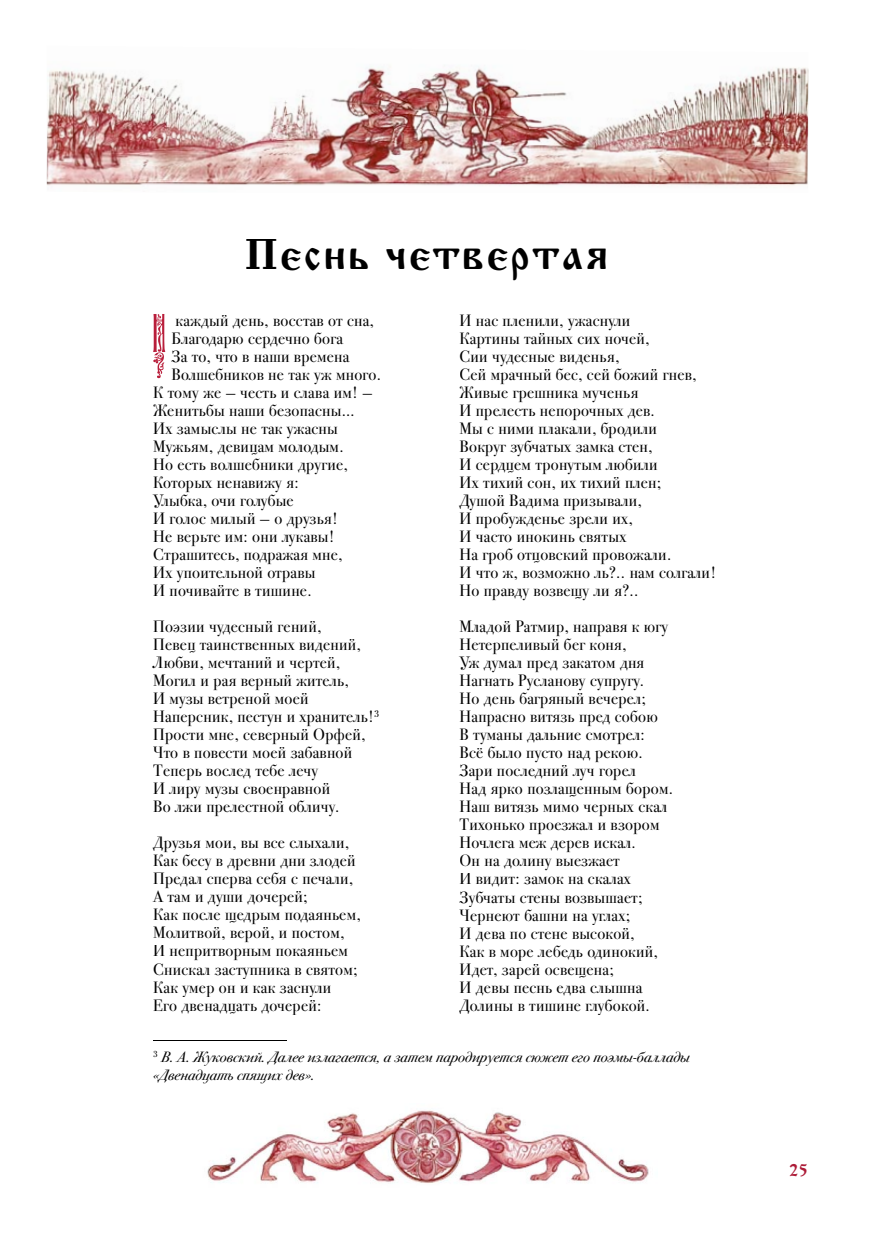
<style>
.page{position:relative;width:872px;height:1234px;background:#fff}
.page>*{position:absolute;margin:0;border:0;box-sizing:border-box;transform-origin:0 0}
.t1{font:45px "Cyrillic Old";letter-spacing:.05em;color:#000}
.t2{font:18px "Cyrillic Old";color:#ad1c38}
.t3{font:16.5px/18px "Bodoni 72 C";letter-spacing:.02em;color:#000}
.t4{font:italic 15px/18px "Bodoni 72 C";color:#000}
</style>
<div class="page">
<img style="left:207px;top:1110px;width:442px;height:74px">
<img style="left:47px;top:67px;width:761px;height:119px">
<svg style="left:153px;top:314px;width:12px;height:64px"></svg>
<hr style="left:153px;top:1039px;width:133px;height:1px;background:#000">
<h1 class="t1" style="left:245px;top:230px;width:365px">Песнь четвертая</h1>
<p class="t3" style="left:176px;top:311px;width:200px">каждый день, восстав от сна,</p>
<p class="t3" style="left:171px;top:329px;width:173px">Благодарю сердечно бога</p>
<p class="t3" style="left:171px;top:347px;width:179px">За то, что в наши времена</p>
<p class="t3" style="left:171px;top:365px;width:211px">Волшебников не так уж много.</p>
<p class="t3" style="left:153px;top:383px;width:221px">К тому же — честь и слава им! —</p>
<p class="t3" style="left:153px;top:401px;width:203px">Женитьбы наши безопасны…</p>
<p class="t3" style="left:153px;top:419px;width:186px">Их замыслы не так ужасны</p>
<p class="t3" style="left:153px;top:437px;width:192px">Мужьям, девицам молодым.</p>
<p class="t3" style="left:153px;top:455px;width:196px">Но есть волшебники другие,</p>
<p class="t3" style="left:153px;top:473px;width:147px">Которых ненавижу я:</p>
<p class="t3" style="left:153px;top:491px;width:142px">Улыбка, очи голубые</p>
<p class="t3" style="left:153px;top:509px;width:186px">И голос милый — о друзья!</p>
<p class="t3" style="left:153px;top:527px;width:183px">Не верьте им: они лукавы!</p>
<p class="t3" style="left:153px;top:545px;width:191px">Страшитесь, подражая мне,</p>
<p class="t3" style="left:153px;top:563px;width:164px">Их упоительной отравы</p>
<p class="t3" style="left:153px;top:581px;width:160px">И почивайте в тишине.</p>
<p class="t3" style="left:153px;top:617px;width:228px">Поэзии чудесный гений,<br>Певец таинственных видений,<br>Любви, мечтаний и чертей,<br>Могил и рая верный житель,<br>И музы ветреной моей<br>Наперсник, пестун и хранитель!<sup>3<br></sup>Прости мне, северный Орфей,<br>Что в повести моей забавной<br>Теперь вослед тебе лечу<br>И лиру музы своенравной<br>Во лжи прелестной обличу.</p>
<p class="t3" style="left:153px;top:833px;width:209px">Друзья мои, вы все слыхали,<br>Как бесу в древни дни злодей<br>Предал сперва себя с печали,<br>А там и души дочерей;<br>Как после щедрым подаяньем,<br>Молитвой, верой, и постом,<br>И непритворным покаяньем<br>Снискал заступника в святом;<br>Как умер он и как заснули<br>Его двенадцать дочерей:</p>
<p class="t3" style="left:459px;top:311px;width:258px">И нас пленили, ужаснули<br>Картины тайных сих ночей,<br>Сии чудесные виденья,<br>Сей мрачный бес, сей божий гнев,<br>Живые грешника мученья<br>И прелесть непорочных дев.<br>Мы с ними плакали, бродили<br>Вокруг зубчатых замка стен,<br>И сердцем тронутым любили<br>Их тихий сон, их тихий плен;<br>Душой Вадима призывали,<br>И пробужденье зрели их,<br>И часто инокинь святых<br>На гроб отцовский провожали.<br>И что ж, возможно ль?.. нам солгали!<br>Но правду возвещу ли я?..</p>
<p class="t3" style="left:459px;top:617px;width:215px">Младой Ратмир, направя к югу<br>Нетерпеливый бег коня,<br>Уж думал пред закатом дня<br>Нагнать Русланову супругу.<br>Но день багряный вечерел;<br>Напрасно витязь пред собою<br>В туманы дальние смотрел:<br>Всё было пусто над рекою.<br>Зари последний луч горел<br>Над ярко позлащенным бором.<br>Наш витязь мимо черных скал<br>Тихонько проезжал и взором<br>Ночлега меж дерев искал.<br>Он на долину выезжает<br>И видит: замок на скалах<br>Зубчаты стены возвышает;<br>Чернеют башни на углах;<br>И дева по стене высокой,<br>Как в море лебедь одинокий,<br>Идет, зарей освещена;<br>И девы песнь едва слышна<br>Долины в тишине глубокой.</p>
<p class="t4" style="left:153px;top:1048px;width:538px"><sup>3</sup> В. А. Жуковский. Далее излагается, а затем пародируется сюжет его поэмы-баллады «Двенадцать спящих дев».</p>
<p class="t2" style="left:789px;top:1159px;width:20px">25</p>
</div>
